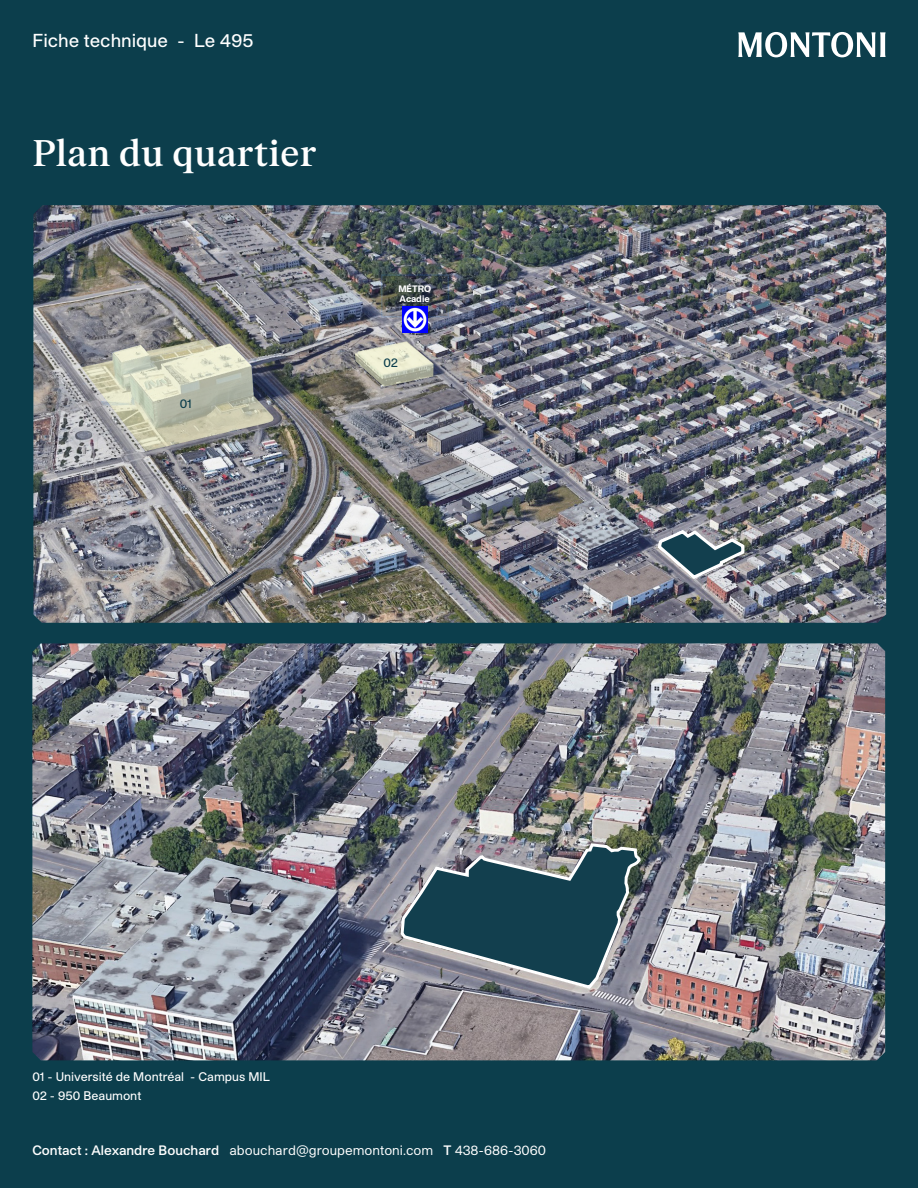
<style>
.page{position:relative;width:918px;height:1188px;background:#0c3e4c}
.page>*{position:absolute;margin:0;border:0;box-sizing:border-box;transform-origin:0 0}
.t1{font:500 36px "FK Roman Standard";color:#fff}
.t2{font:500 18px "Studio Pro";color:#fff}
.t3{font:13.2px "Studio Pro";color:#fff}
.t4{font:500 12px/19.5px "Studio Pro";color:#fff}
.t5{font:500 12px "Studio Pro";color:#0c3e4c}
.t6{font:800 9px "Studio Pro";color:#fff}
.s1{font-weight:600}
</style>
<div class="page">
<svg style="left:738px;top:32px;width:148px;height:25px"></svg>
<img style="left:32px;top:643px;width:853px;height:417px">
<img style="left:33px;top:205px;width:853px;height:418px">
<img style="left:656px;top:528px;width:91px;height:53px">
<svg style="left:81px;top:339px;width:193px;height:112px;background:#b0b1a5"></svg>
<svg style="left:355px;top:341px;width:79px;height:46px;background:#bcbcae"></svg>
<svg style="left:399px;top:842px;width:243px;height:167px"></svg>
<svg style="left:381px;top:274px;width:68px;height:44px;background:#484f56"></svg>
<img style="left:402px;top:307px;width:26px;height:25px">
<h2 class="t2" style="left:32px;top:28px;width:223px">Fiche technique - Le 495</h2>
<p class="t1" style="left:32px;top:126px;width:286px">Plan du quartier</p>
<p class="t5" style="left:180px;top:396px;width:14px">01</p>
<p class="t6" style="left:398px;top:282px;width:34px">MÉTRO</p>
<p class="t6" style="left:400px;top:293px;width:32px">Acadie</p>
<p class="t5" style="left:383px;top:355px;width:16px">02</p>
<p class="t4" style="left:32px;top:1066px;width:239px">01 - Université de Montréal - Campus MIL<br>02 - 950 Beaumont</p>
<p class="t3" style="left:32px;top:1142px;width:515px"><span class="s1">Contact : Alexandre Bouchard</span> abouchard@groupemontoni.com <span class="s1">T</span> 438-686-3060</p>
</div>
